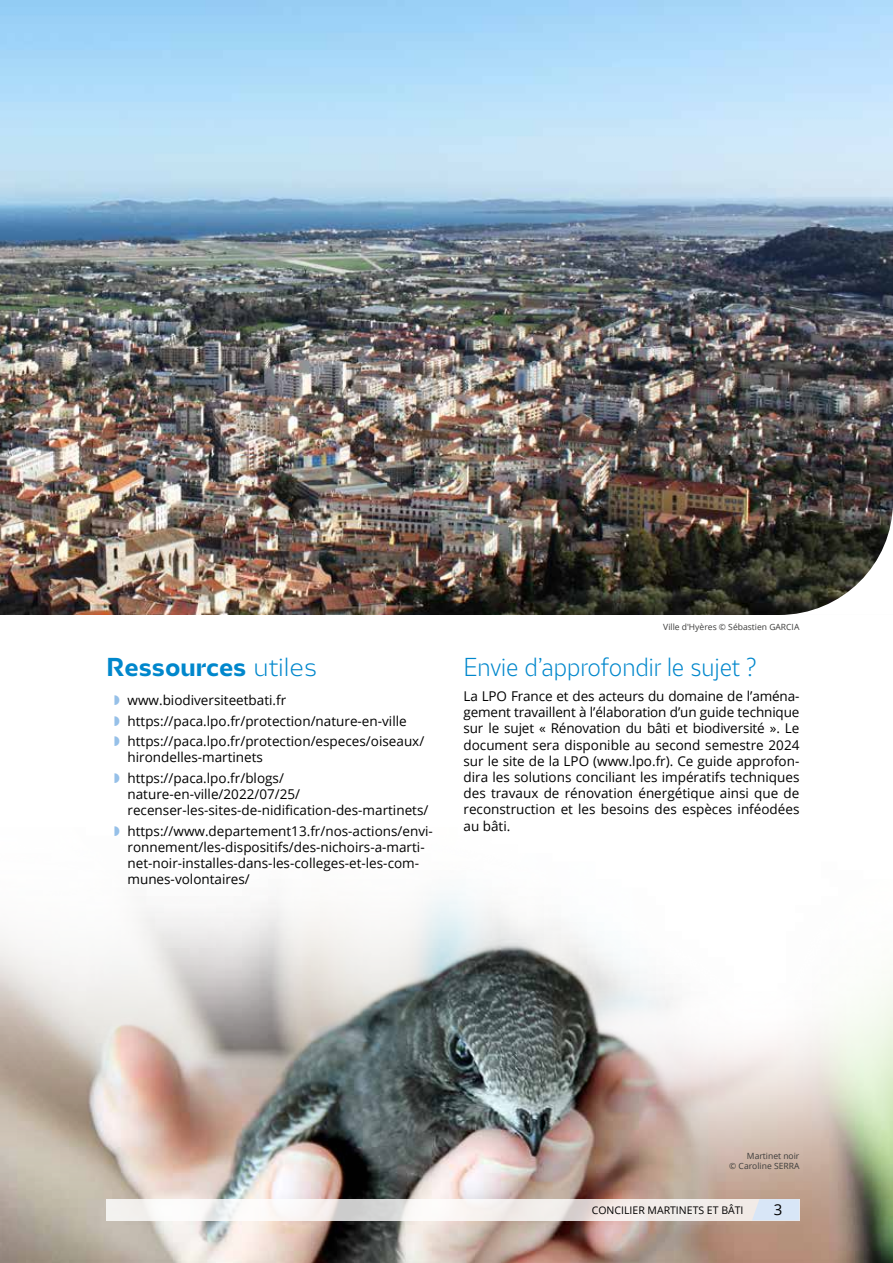
<style>
.page{position:relative;width:893px;height:1263px;background:#fff}
.page>*{position:absolute;margin:0;border:0;box-sizing:border-box;transform-origin:0 0}
.t1{font:300 condensed 24px "LPO";color:#0087cc}
.t2{font:700 24px "LPO";color:#0087cc}
.t3{font:15px "Open Sans";color:#000}
.t4{font:13.5px/16.2px "Open Sans";color:#000}
.t5{font:10.5px "Open Sans";color:#000}
.t6{font:8.55px/10.2px "Open Sans";color:#3c3c3b;text-align:right}
.s1{font-weight:300}
</style>
<div class="page">
<img style="left:0;top:0;width:893px;height:615px">
<img style="left:0;top:893px;width:893px;height:370px">
<img style="left:779px;top:445px;width:114px;height:57px">
<img style="left:779px;top:502px;width:114px;height:113px">
<svg style="left:106px;top:1199px;width:646px;height:21px;fill:#f3efec"></svg>
<svg style="left:752px;top:1199px;width:47px;height:21px"></svg>
<h1 class="t2" style="left:106px;top:652px;width:212px">Ressources <span class="s1">utiles</span></h1>
<p class="t4" style="left:128px;top:690px;width:298px;line-height:20.4px">www.biodiversiteetbati.fr https://paca.lpo.fr/protection/nature-en-ville https://paca.lpo.fr/protection/especes/oiseaux/</p>
<p class="t4" style="left:128px;top:747px;width:158px;line-height:20.4px">hirondelles-martinets https://paca.lpo.fr/blogs/</p>
<p class="t4" style="left:128px;top:785px;width:302px">nature-en-ville/2022/07/25/ recenser-les-sites-de-nidification-des-martinets/</p>
<p class="t4" style="left:127px;top:822px;width:307px">https://www.departement13.fr/nos-actions/envi&shy;ronnement/les-dispositifs/des-nichoirs-a-marti&shy;net-noir-installes-dans-les-colleges-et-les-com&shy;munes-volontaires/</p>
<p class="t6" style="left:663px;top:622px;width:138px">Ville d'Hyères © Sébastien GARCIA</p>
<h1 class="t1" style="left:463px;top:653px;width:295px">Envie d’approfondir le sujet ?</h1>
<p class="t4" style="left:463px;top:687px;width:337px;text-align:justify">La LPO France et des acteurs du domaine de l’aména&shy;gement travaillent à l’élaboration d’un guide technique sur le sujet « Rénovation du bâti et biodiversité ». Le document sera disponible au second semestre 2024 sur le site de la LPO (www.lpo.fr). Ce guide approfon&shy;dira les solutions conciliant les impératifs techniques des travaux de rénovation énergétique ainsi que de reconstruction et les besoins des espèces inféodées au bâti.</p>
<p class="t6" style="left:729px;top:1151px;width:72px">Martinet noir<br>© Caroline SERRA</p>
<p class="t5" style="left:592px;top:1203px;width:29px">Concilie</p>
<p class="t5" style="left:638px;top:1203px;width:105px">r marti nets et bâti</p>
<p class="t3" style="left:774px;top:1199px;width:10px">3</p>
</div>
